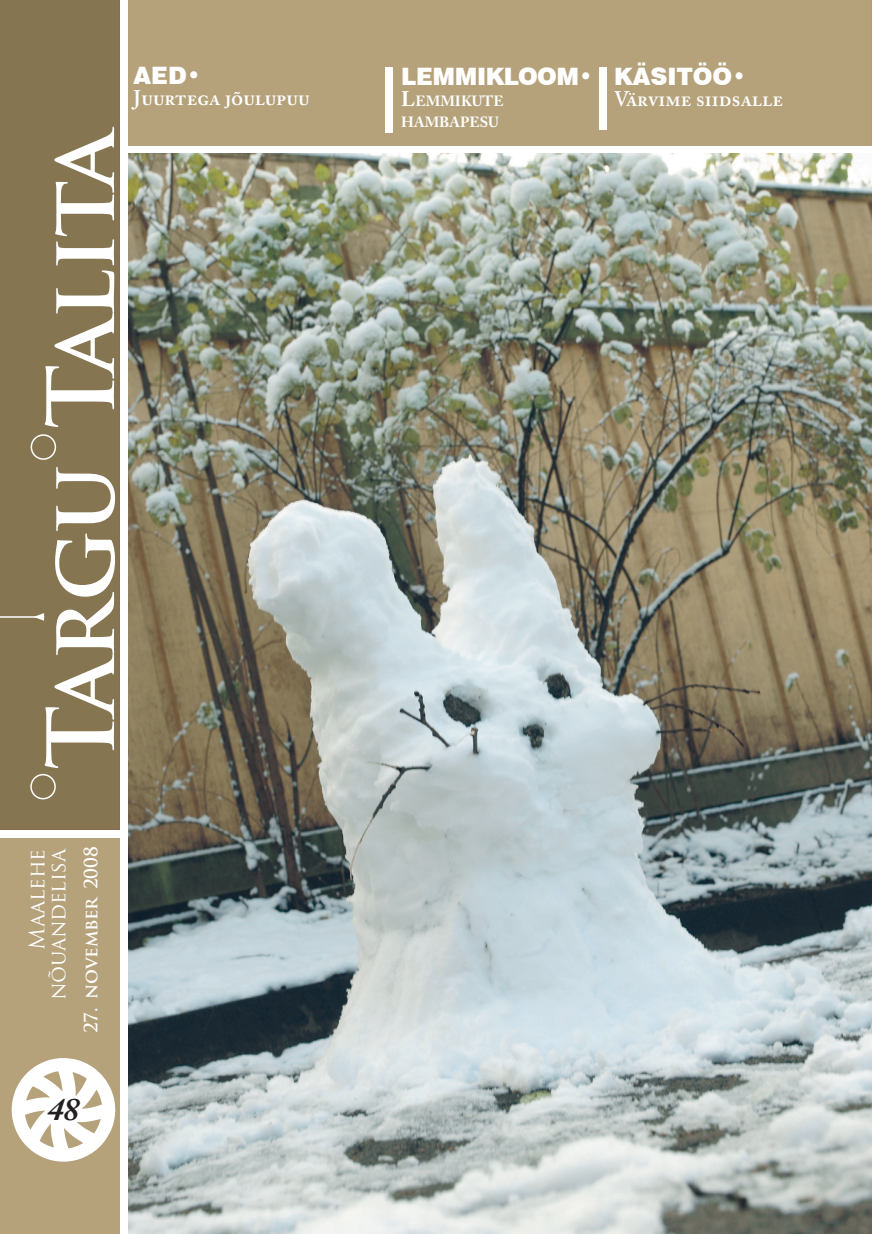
<style>
.page{position:relative;width:872px;height:1234px;background:#fff}
.page>*{position:absolute;margin:0;border:0;box-sizing:border-box;transform-origin:0 0}
.t1{font:700 90px "Trajan Pro";letter-spacing:-.055em;color:#fff}
.t2{font:italic 700 33px "Adobe Caslon Pro";color:#231f20}
.t3{font:900 24px "Swiss 721 BT";letter-spacing:-.02em;color:#fff}
.t4{font:900 24px "Swiss 721 BT";color:#fff}
.t5{font:600 21px "Adobe Caslon Pro";color:#fff}
.t6{font:21px/21px "Trajan Pro";color:#fff;text-align:right}
.t7{font:700 18px "Trajan Pro";color:#fff}
.t8{font:700 14.7px/21px "Adobe Caslon Pro";color:#fff}
.s1{font-size:21px}
</style>
<div class="page">
<img style="left:128px;top:153px;width:744px;height:1080px">
<div style="left:128px;top:0;width:744px;height:146px;background:#b5a27b"></div>
<div style="left:0;top:0;width:120px;height:830px;background:#867551"></div>
<div style="left:0;top:837px;width:121px;height:396px;background:#b5a27b"></div>
<svg style="left:34px;top:613px;width:10px;height:7px"></svg>
<hr style="left:0;top:616px;width:42px;height:1px;background:#fff">
<div style="left:31px;top:434px;width:25px;height:25px;border:2px solid #fff;border-radius:50%"></div>
<div style="left:30px;top:773px;width:26px;height:26px;border:2px solid #fff;border-radius:50%"></div>
<img style="left:12px;top:1058px;width:103px;height:103px">
<div style="left:386px;top:67px;width:7px;height:66px;background:#fff"></div>
<div style="left:599px;top:67px;width:7px;height:63px;background:#fff"></div>
<h1 class="t1" style="left:25px;top:769px;width:649px;rotate:-90deg">Targu Talita</h1>
<p class="t3" style="left:134px;top:61px;width:69px">AED•</p>
<p class="t5" style="left:134px;top:86px;width:178px">Juurtega jõulupuu</p>
<p class="t6" style="left:26px;top:1000px;width:154px;rotate:-90deg">Maalehe nõuandelisa</p>
<p class="t7" style="left:80px;top:1033px;width:188px;rotate:-90deg">27. november 2008</p>
<h2 class="t2" style="left:47px;top:1089px;width:34px">48</h2>
<p class="t3" style="left:401px;top:62px;width:193px">LEMMIKLOOM•</p>
<p class="t8" style="left:401px;top:91px;width:104px"><span class="s1">L</span>EMMIKUTE<br>HAMBAPESU</p>
<p class="t4" style="left:614px;top:62px;width:134px">KÄSITÖÖ•</p>
<p class="t5" style="left:614px;top:86px;width:170px">Värvime siidsalle</p>
</div>
